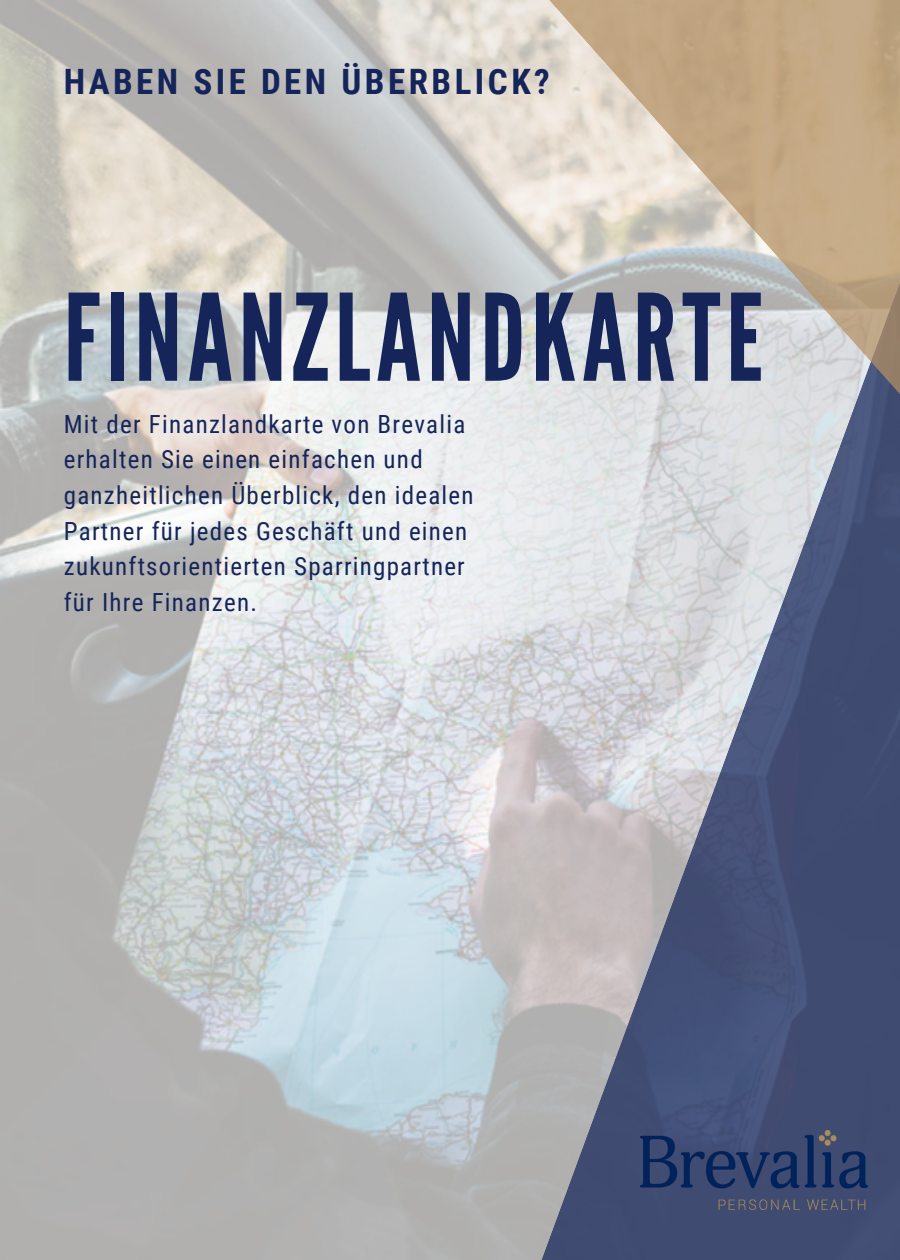
<style>
.page{position:relative;width:900px;height:1260px;background:#fff}
.page>*{position:absolute;margin:0;border:0;box-sizing:border-box;transform-origin:0 0}
.t1{font:120px "League Gothic";letter-spacing:.05em;color:#152559}
.t2{font:700 35px "Roboto Condensed";letter-spacing:.1em;color:#152559}
.t3{font:25px/35.5px "Roboto Condensed";letter-spacing:.05em;color:#152559}
</style>
<div class="page">
<img style="left:0;top:0;width:500px;height:1260px">
<svg style="left:500px;top:468px;width:400px;height:792px;background:#878ca1"></svg>
<svg style="left:488px;top:0;width:412px;height:468px;background:#cdc3b6"></svg>
<img style="left:641px;top:1131px;width:227px;height:79px">
<h2 class="t2" style="left:64px;top:62px;width:488px">HABEN SIE DEN ÜBERBLICK?</h2>
<h1 class="t1" style="left:64px;top:269px;width:701px">FINANZLANDKARTE</h1>
<p class="t3" style="left:64px;top:407px;width:411px">Mit der Finanzlandkarte von Brevalia erhalten Sie einen einfachen und ganzheitlichen Überblick, den idealen Partner für jedes Geschäft und einen zukunftsorientierten Sparringpartner für Ihre Finanzen.</p>
</div>
